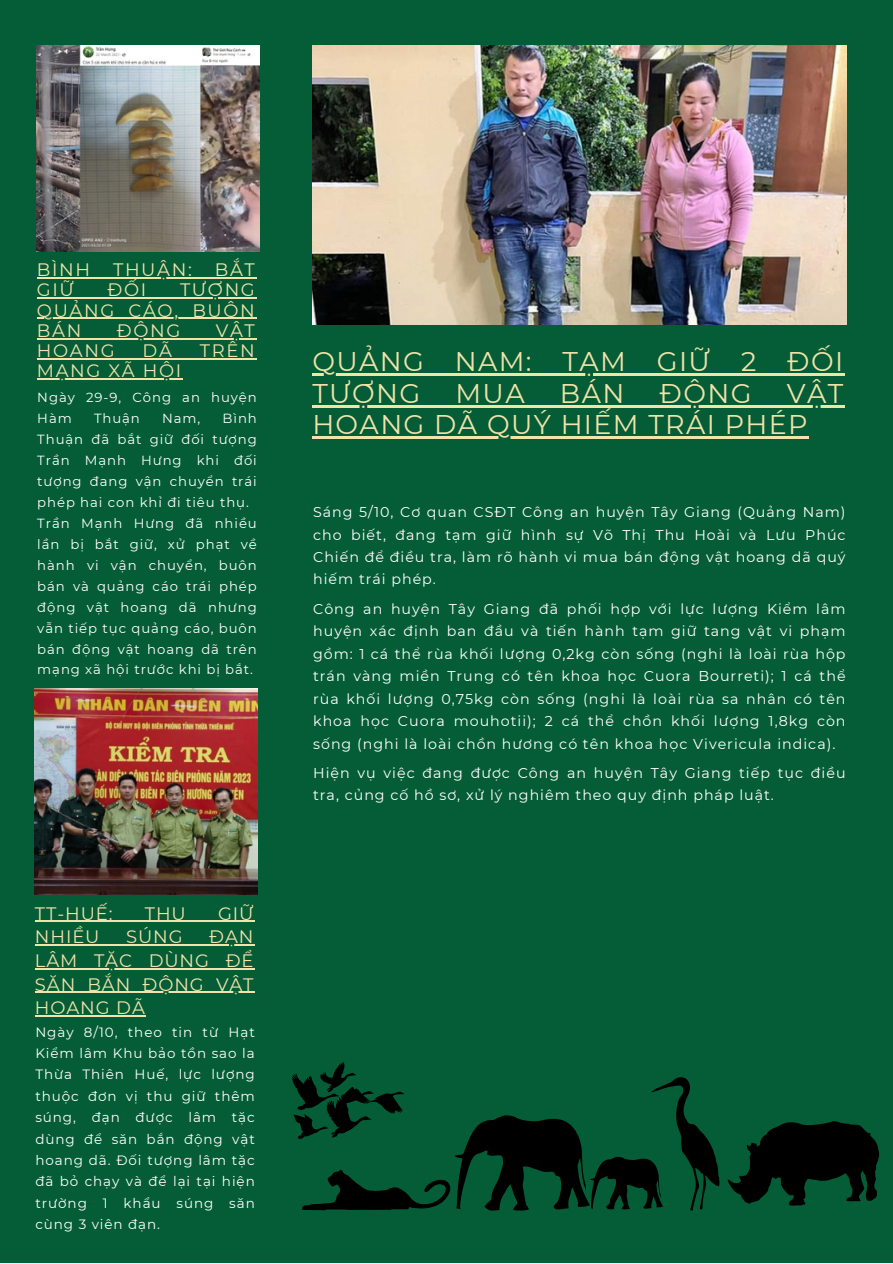
<style>
.page{position:relative;width:893px;height:1264px;background:#fff}
.page>*{position:absolute;margin:0;border:0;box-sizing:border-box;transform-origin:0 0}
.t1{font:27px/31.5px "Montserrat";letter-spacing:.05em;color:#f0e3ab}
.t2{font:18px/23.5px "Montserrat";letter-spacing:.09em;color:#f0e3ab;text-align:justify}
.t3{font:14.25px/22.5px "Montserrat";letter-spacing:.07em;color:#fff;text-align:justify}
.t4{font:13.5px/21.3px "Montserrat";letter-spacing:.07em;color:#fff;text-align:justify}
.t5{font:13.2px/21px "Montserrat";letter-spacing:.07em;color:#fff;text-align:justify}
</style>
<div class="page">
<div style="left:0;top:0;width:892px;height:1262px;background:#045d36"></div>
<img style="left:37px;top:46px;width:222px;height:206px">
<img style="left:312px;top:46px;width:534px;height:279px">
<svg style="left:292px;top:1062px;width:427px;height:148px"></svg>
<svg style="left:727px;top:1121px;width:152px;height:84px"></svg>
<img style="left:35px;top:688px;width:222px;height:206px">
<hr style="left:37px;top:277px;width:219px;height:1px;background:#f0e3ab">
<hr style="left:37px;top:297px;width:219px;height:1px;background:#f0e3ab">
<hr style="left:37px;top:318px;width:219px;height:1px;background:#f0e3ab">
<hr style="left:37px;top:338px;width:219px;height:1px;background:#f0e3ab">
<hr style="left:37px;top:358px;width:219px;height:1px;background:#f0e3ab">
<hr style="left:37px;top:378px;width:146px;height:1px;background:#f0e3ab">
<hr style="left:35px;top:920px;width:219px;height:1px;background:#f0e3ab">
<hr style="left:35px;top:944px;width:219px;height:1px;background:#f0e3ab">
<hr style="left:35px;top:968px;width:219px;height:1px;background:#f0e3ab">
<hr style="left:35px;top:991px;width:219px;height:1px;background:#f0e3ab">
<hr style="left:35px;top:1015px;width:111px;height:1px;background:#f0e3ab">
<hr style="left:312px;top:373px;width:532px;height:3px;background:#f0e3ab">
<hr style="left:312px;top:405px;width:532px;height:2px;background:#f0e3ab">
<hr style="left:312px;top:436px;width:496px;height:3px;background:#f0e3ab">
<p class="t2" style="left:37px;top:258px;width:55px">BÌNH</p>
<p class="t2" style="left:113px;top:258px;width:80px">THUẬN:</p>
<p class="t2" style="left:215px;top:258px;width:42px">BẮT</p>
<p class="t2" style="left:37px;top:278px;width:38px">GIỮ</p>
<p class="t2" style="left:108px;top:278px;width:40px">ĐỐI</p>
<p class="t2" style="left:37px;top:280px;width:219px;line-height:20.2px;text-indent:143px">TƯỢNG QUẢNG CÁO, BUÔN BÁN</p>
<p class="t2" style="left:117px;top:318px;width:65px">ĐỘNG</p>
<p class="t2" style="left:216px;top:318px;width:41px">VẬT</p>
<p class="t2" style="left:37px;top:339px;width:79px">HOANG</p>
<p class="t2" style="left:143px;top:339px;width:31px">DÃ</p>
<p class="t2" style="left:200px;top:339px;width:56px">TRÊN</p>
<p class="t2" style="left:37px;top:359px;width:146px">MẠNG XÃ HỘI</p>
<p class="t5" style="left:37px;top:387px;width:221px">Ngày 29-9, Công an huyện<br>Hàm</p>
<p class="t5" style="left:37px;top:408px;width:221px;text-indent:185px">Bình Thuận đã bắt giữ đối tượng Trần Mạnh Hưng khi đối tượng đang vận chuyển trái phép hai con khỉ đi tiêu thụ.</p>
<p class="t5" style="left:37px;top:512px;width:221px">Trần Mạnh Hưng đã nhiều lần bị bắt giữ, xử phạt về hành vi vận chuyển, buôn bán và quảng cáo trái phép động vật hoang dã nhưng vẫn tiếp tục quảng cáo, buôn bán động vật hoang dã trên mạng xã hội trước khi bị bắt.</p>
<p class="t5" style="left:94px;top:408px;width:47px">Thuận</p>
<p class="t5" style="left:162px;top:408px;width:40px">Nam,</p>
<p class="t2" style="left:35px;top:901px;width:79px">TT-HUẾ:</p>
<p class="t2" style="left:145px;top:901px;width:42px">THU</p>
<p class="t2" style="left:218px;top:901px;width:37px">GIỮ</p>
<p class="t2" style="left:35px;top:925px;width:66px">NHIỀU</p>
<p class="t2" style="left:126px;top:925px;width:58px">SÚNG</p>
<p class="t2" style="left:35px;top:925px;width:220px;text-indent:174px">ĐẠN LÂM TẶC DÙNG ĐỂ SĂN BẮN ĐỘNG VẬT HOANG DÃ</p>
<p class="t4" style="left:35px;top:1021px;width:221px">Ngày 8/10, theo tin từ Hạt Kiểm lâm Khu bảo tồn sao la Thừa Thiên Huế, lực lượng thuộc đơn vị thu giữ thêm súng, đạn được lâm tặc dùng để săn bắn động vật hoang dã. Đối tượng lâm tặc đã bỏ chạy và để lại tại hiện trường 1 khẩu súng săn cùng 3 viên đạn.</p>
<p class="t1" style="left:312px;top:346px;width:532px">QUẢNG NAM: TẠM GIỮ 2 ĐỐI<br>TƯỢNG</p>
<p class="t1" style="left:312px;top:377px;width:532px;text-indent:474px">VẬT<br>HOANG DÃ QUÝ HIẾM TRÁI PHÉP</p>
<p class="t1" style="left:455px;top:377px;width:71px">MUA</p>
<p class="t1" style="left:560px;top:377px;width:66px">BÁN</p>
<p class="t1" style="left:659px;top:377px;width:93px">ĐỘNG</p>
<p class="t3" style="left:313px;top:500px;width:534px">Sáng 5/10, Cơ quan CSĐT Công an huyện Tây Giang (Quảng Nam) cho biết, đang tạm giữ hình sự Võ Thị Thu Hoài và Lưu Phúc Chiến để điều tra, làm rõ hành vi mua bán động vật hoang dã quý hiếm trái phép.</p>
<p class="t3" style="left:313px;top:597px;width:534px">Công an huyện Tây Giang đã phối hợp với lực lượng Kiểm lâm huyện xác định ban đầu và tiến hành tạm giữ tang vật vi phạm gồm: 1 cá thể rùa khối lượng 0,2kg còn sống (nghi là loài rùa hộp trán vàng miền Trung có tên khoa học Cuora Bourreti); 1 cá thể rùa khối lượng 0,75kg còn sống (nghi là loài rùa sa nhân có tên khoa học Cuora mouhotii); 2 cá thể chồn khối lượng 1,8kg còn sống (nghi là loài chồn hương có tên khoa học Vivericula indica).</p>
<p class="t3" style="left:313px;top:761px;width:534px">Hiện vụ việc đang được Công an huyện Tây Giang tiếp tục điều tra, củng cố hồ sơ, xử lý nghiêm theo quy định pháp luật.</p>
</div>
